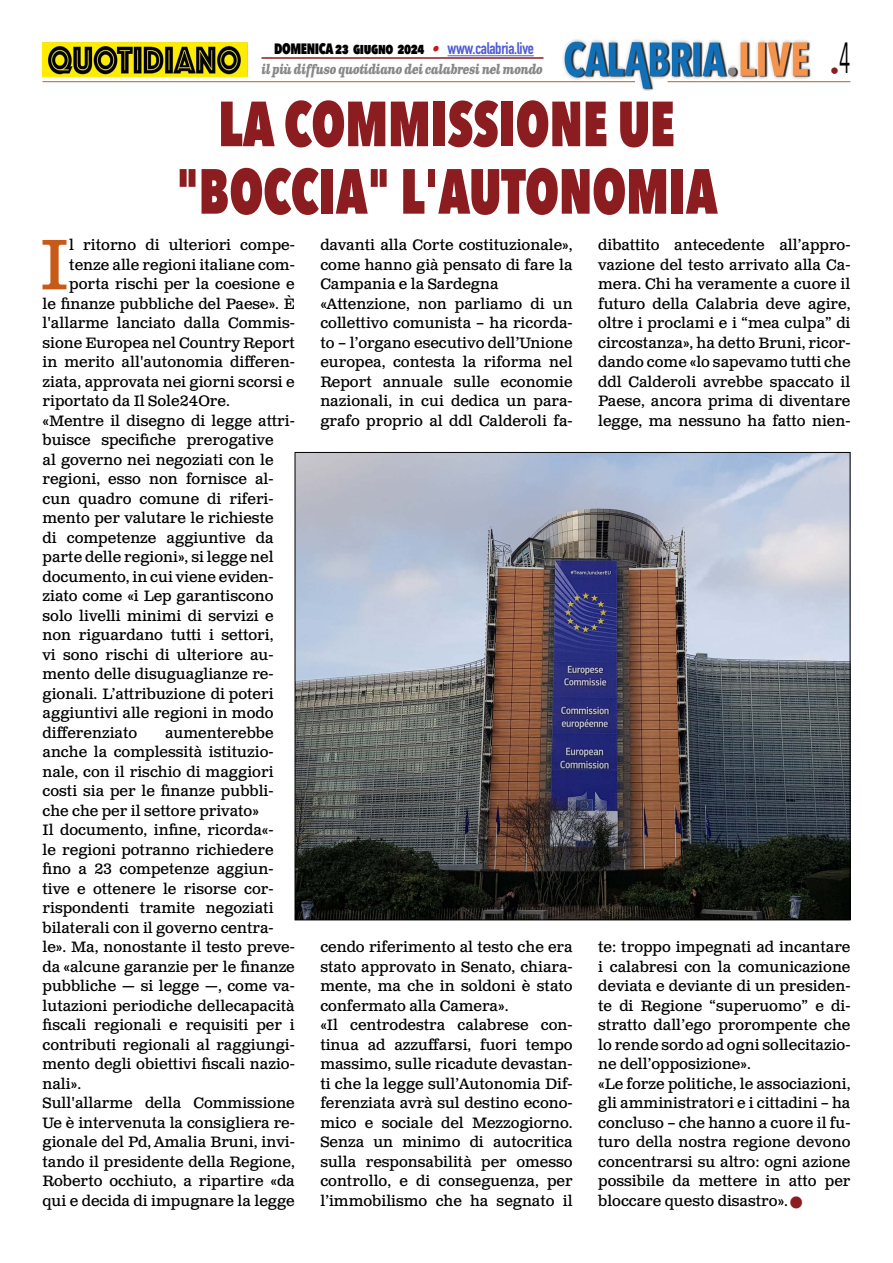
<style>
.page{position:relative;width:893px;height:1263px;background:#fff}
.page>*{position:absolute;margin:0;border:0;box-sizing:border-box;transform-origin:0 0}
.t1{font:71.25px "Clarendon Text Pro";color:#c85a19}
.t2{font:800 63px/67.5px "Avenir Next Condensed";color:#8b1c1f;text-align:center;scale:.84 1}
.t3{font:18px "Avenir Next Condensed";color:#8b1c1f}
.t4{font:15px/19.5px "Clarendon Text Pro";color:#000}
.t5{font:800 15px "Avenir Next Condensed";letter-spacing:-.03em;color:#000;scale:.9 1}
.t6{font:italic 700 13.5px "Clarendon Text Pro";letter-spacing:-.05em;color:#878787;scale:.79 1}
.s1{font-family:"Clarendon Text Pro";font-weight:700;font-style:italic;color:#ca181a}
.s2{font-family:"DIN Condensed";font-weight:700;font-size:16.5px;color:#4f5cd6}
.s3{color:#8b1c1f}
</style>
<div class="page">
<img style="left:563px;top:39px;width:248px;height:51px">
<hr style="left:43px;top:81px;width:592px;height:1px;background:#c85a19">
<hr style="left:668px;top:81px;width:182px;height:1px;background:#c85a19">
<hr style="left:447px;top:55px;width:87px;height:1px;background:#4f5cd6">
<hr style="left:261px;top:57px;width:282px;height:2px;background:#8b1c1f">
<img style="left:43px;top:42px;width:204px;height:35px">
<img style="left:297px;top:454px;width:551px;height:464px">
<p class="t5" style="left:274px;top:39px;width:290px">DOMENICA 23 giugno 2024 <span class="s1">•</span> <span class="s2">www.calabria.live</span></p>
<p class="t6" style="left:261px;top:61px;width:358px">il più diffuso quotidiano dei calabresi nel mondo</p>
<h2 class="t2" style="left:176px;top:90px;width:646px">LA COMMISSIONE UE "BOCCIA" L'AUTONOMIA</h2>
<p class="t3" style="left:830px;top:55px;width:22px">•<sup>4</sup></p>
<h1 class="t1" style="left:40px;top:222px;width:31px">I</h1>
<p class="t4" style="left:69px;top:236px;width:227px">l ritorno di ulteriori compe-</p>
<p class="t4" style="left:69px;top:256px;width:227px">tenze alle regioni italiane com-</p>
<p class="t4" style="left:69px;top:275px;width:227px">porta rischi per la coesione e</p>
<p class="t4" style="left:43px;top:295px;width:254px">le finanze pubbliche del Paese». È</p>
<p class="t4" style="left:43px;top:314px;width:254px">l'allarme lanciato dalla Commis-</p>
<p class="t4" style="left:43px;top:334px;width:254px">sione Europea nel Country Report</p>
<p class="t4" style="left:43px;top:353px;width:254px">in merito all'autonomia differen-</p>
<p class="t4" style="left:43px;top:373px;width:254px">ziata, approvata nei giorni scorsi e</p>
<p class="t4" style="left:43px;top:392px;width:189px">riportato da Il Sole24Ore.</p>
<p class="t4" style="left:43px;top:412px;width:254px">«Mentre il disegno di legge attri-</p>
<p class="t4" style="left:43px;top:431px;width:233px">buisce specifiche prerogative</p>
<p class="t4" style="left:43px;top:451px;width:232px">al governo nei negoziati con le</p>
<p class="t4" style="left:43px;top:470px;width:233px">regioni, esso non fornisce al-</p>
<p class="t4" style="left:43px;top:490px;width:233px">cun quadro comune di riferi-</p>
<p class="t4" style="left:43px;top:509px;width:233px">mento per valutare le richieste</p>
<p class="t4" style="left:43px;top:529px;width:233px">di competenze aggiuntive da</p>
<p class="t4" style="left:43px;top:548px;width:233px">parte delle regioni», si legge nel</p>
<p class="t4" style="left:43px;top:568px;width:233px">documento, in cui viene eviden-</p>
<p class="t4" style="left:43px;top:587px;width:233px">ziato come «i Lep garantiscono</p>
<p class="t4" style="left:43px;top:607px;width:233px">solo livelli minimi di servizi e</p>
<p class="t4" style="left:43px;top:626px;width:233px">non riguardano tutti i settori,</p>
<p class="t4" style="left:43px;top:646px;width:233px">vi sono rischi di ulteriore au-</p>
<p class="t4" style="left:43px;top:665px;width:233px">mento delle disuguaglianze re-</p>
<p class="t4" style="left:43px;top:685px;width:233px">gionali. L’attribuzione di poteri</p>
<p class="t4" style="left:43px;top:704px;width:233px">aggiuntivi alle regioni in modo</p>
<p class="t4" style="left:43px;top:724px;width:96px">differenziato</p>
<p class="t4" style="left:43px;top:724px;width:254px;text-indent:122px">aumenterebbe anche la complessità istituzio&shy;nale, con il rischio di maggiori costi sia per le finanze pubbli&shy;che che per il settore privato»<br>Il documento, infine, ricorda«-<br>le regioni potranno richiedere fino a 23 competenze aggiun&shy;tive e ottenere le risorse cor&shy;rispondenti tramite negoziati bilaterali con il governo centra&shy;le». Ma, nonostante il testo preve&shy;da «alcune garanzie per le finanze pubbliche — si legge —, come va&shy;lutazioni periodiche dellecapacità fiscali regionali e requisiti per i contributi regionali al raggiungi&shy;mento degli obiettivi fiscali nazio&shy;nali».<br>Sull'allarme della Commissione<br>Ue è intervenuta la consigliera re&shy;gionale del Pd, Amalia Bruni, invi&shy;tando il presidente della Regione,<br>Roberto occhiuto, a ripartire «da qui e decida di impugnare la legge</p>
<p class="t4" style="left:320px;top:236px;width:254px">davanti alla Corte costituzionale», come hanno già pensato di fare la<br>Campania e la Sardegna «Attenzione, non parliamo di un collettivo comunista – ha ricorda&shy;to – l’organo esecutivo dell’Unione europea, contesta la riforma nel<br>Report annuale sulle economie nazionali, in cui dedica un para&shy;grafo proprio al ddl Calderoli fa-</p>
<p class="t4" style="left:598px;top:236px;width:254px;text-align:justify">dibattito antecedente all’appro&shy;vazione del testo arrivato alla Ca&shy;mera. Chi ha veramente a cuore il futuro della Calabria deve agire, oltre i proclami e i “mea culpa” di circostanza», ha detto Bruni, ricor&shy;dando come «lo sapevamo tutti che ddl Calderoli avrebbe spaccato il Paese, ancora prima di diventare legge, ma nessuno ha fatto nien-</p>
<p class="t4" style="left:320px;top:938px;width:254px">cendo riferimento al testo che era stato approvato in Senato, chiara&shy;mente, ma che in soldoni è stato confermato alla Camera».<br>«Il centrodestra calabrese con&shy;tinua ad azzuffarsi, fuori tempo massimo, sulle ricadute devastan&shy;ti che la legge sull’Autonomia Dif&shy;ferenziata avrà sul destino econo&shy;mico e sociale del Mezzogiorno.<br>Senza un minimo di autocritica sulla responsabilità per omesso controllo, e di conseguenza, per l’immobilismo che ha segnato il</p>
<p class="t4" style="left:598px;top:938px;width:254px">te: troppo impegnati ad incantare i calabresi con la comunicazione deviata e deviante di un presiden&shy;te di Regione “superuomo” e di&shy;stratto dall’ego prorompente che lo rende sordo ad ogni sollecitazio&shy;ne dell’opposizione».<br>«Le forze politiche, le associazioni, gli amministratori e i cittadini – ha concluso – che hanno a cuore il fu&shy;turo della nostra regione devono concentrarsi su altro: ogni azione possibile da mettere in atto per bloccare questo disastro». <span class="s3">■</span></p>
</div>
